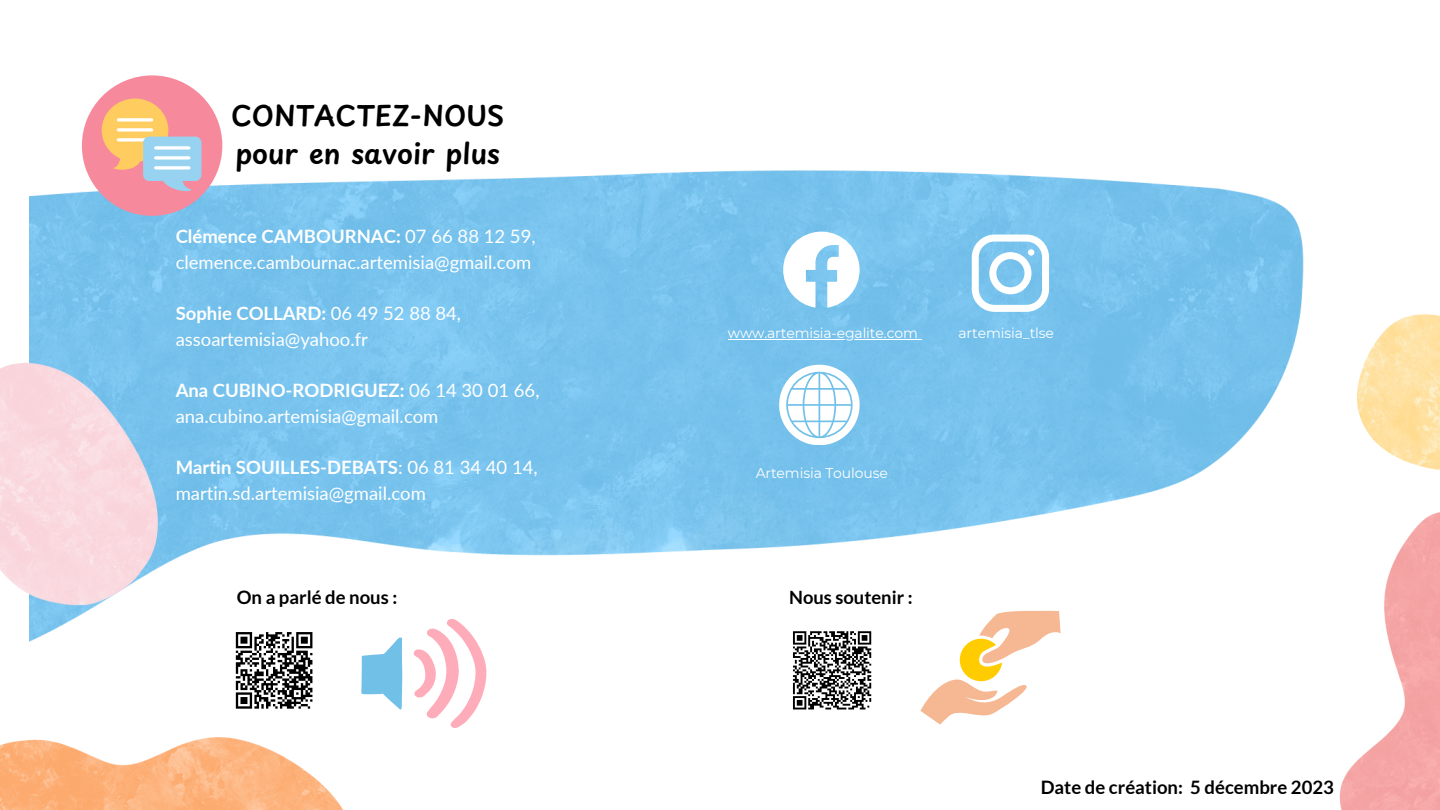
<style>
.page{position:relative;width:1440px;height:810px;background:#fff}
.page>*{position:absolute;margin:0;border:0;box-sizing:border-box;transform-origin:0 0}
.t1{font:600 27.4px/38.3px "Playpen Sans";color:#000}
.t2{font:18.5px/25.7px "Lato";color:#fff}
.t3{font:700 18.5px "Lato";color:#000}
.t4{font:700 18.4px "Lato";color:#000}
.t5{font:14px "Montserrat";letter-spacing:-.01em;color:#fff}
.s1{font-weight:700}
</style>
<div class="page">
<img style="left:30px;top:146px;width:1274px;height:533px">
<div style="left:82px;top:75px;width:140px;height:141px;background:#f6899c;border-radius:50%"></div>
<svg style="left:102px;top:99px;width:99px;height:92px"></svg>
<svg style="left:156px;top:146px;width:33px;height:4px"></svg>
<svg style="left:156px;top:156px;width:33px;height:4px"></svg>
<svg style="left:156px;top:166px;width:33px;height:4px"></svg>
<svg style="left:783px;top:232px;width:77px;height:75px"></svg>
<svg style="left:972px;top:235px;width:77px;height:77px"></svg>
<svg style="left:779px;top:365px;width:80px;height:80px"></svg>
<svg style="left:920px;top:609px;width:141px;height:116px"></svg>
<svg style="left:414px;top:619px;width:73px;height:109px"></svg>
<svg style="left:361px;top:636px;width:41px;height:74px"></svg>
<img style="left:0;top:351px;width:179px;height:301px">
<img style="left:0;top:737px;width:344px;height:73px">
<img style="left:1356px;top:314px;width:84px;height:156px">
<img style="left:1339px;top:512px;width:101px;height:298px">
<hr style="left:728px;top:339px;width:190px;height:1px;background:#fff">
<div style="left:231px;top:627px;width:86px;height:86px;background:#fff"></div>
<svg style="left:235px;top:632px;width:78px;height:77px"></svg>
<div style="left:789px;top:627px;width:86px;height:86px;background:#fff"></div>
<svg style="left:793px;top:631px;width:79px;height:79px"></svg>
<p class="t1" style="left:231px;top:95px;width:275px">CONTACTEZ-NOUS pour en savoir plus</p>
<p class="t2" style="left:176px;top:223px;width:361px"><span class="s1">Clémence CAMBOURNAC:</span> 07 66 88 12 59, clemence.cambournac.artemisia@gmail.com</p>
<h3 class="t2" style="left:176px;top:300px;width:287px"><span class="s1">Sophie COLLARD:</span> 06 49 52 88 84, assoartemisia@yahoo.fr</h3>
<h3 class="t2" style="left:176px;top:377px;width:365px"><span class="s1">Ana CUBINO-RODRIGUEZ:</span> 06 14 30 01 66, ana.cubino.artemisia@gmail.com</h3>
<h3 class="t2" style="left:176px;top:454px;width:364px"><span class="s1">Martin SOUILLES-DEBATS</span>: 06 81 34 40 14, martin.sd.artemisia@gmail.com</h3>
<p class="t5" style="left:756px;top:465px;width:134px">Artemisia Toulouse</p>
<p class="t5" style="left:728px;top:325px;width:192px">www.artemisia-egalite.com</p>
<p class="t3" style="left:237px;top:586px;width:162px">On a parlé de nous :</p>
<h2 class="t4" style="left:789px;top:586px;width:125px">Nous soutenir :</h2>
<p class="t5" style="left:959px;top:325px;width:97px">artemisia_tlse</p>
<p class="t3" style="left:1041px;top:776px;width:295px">Date de création: 5 décembre 2023</p>
</div>
